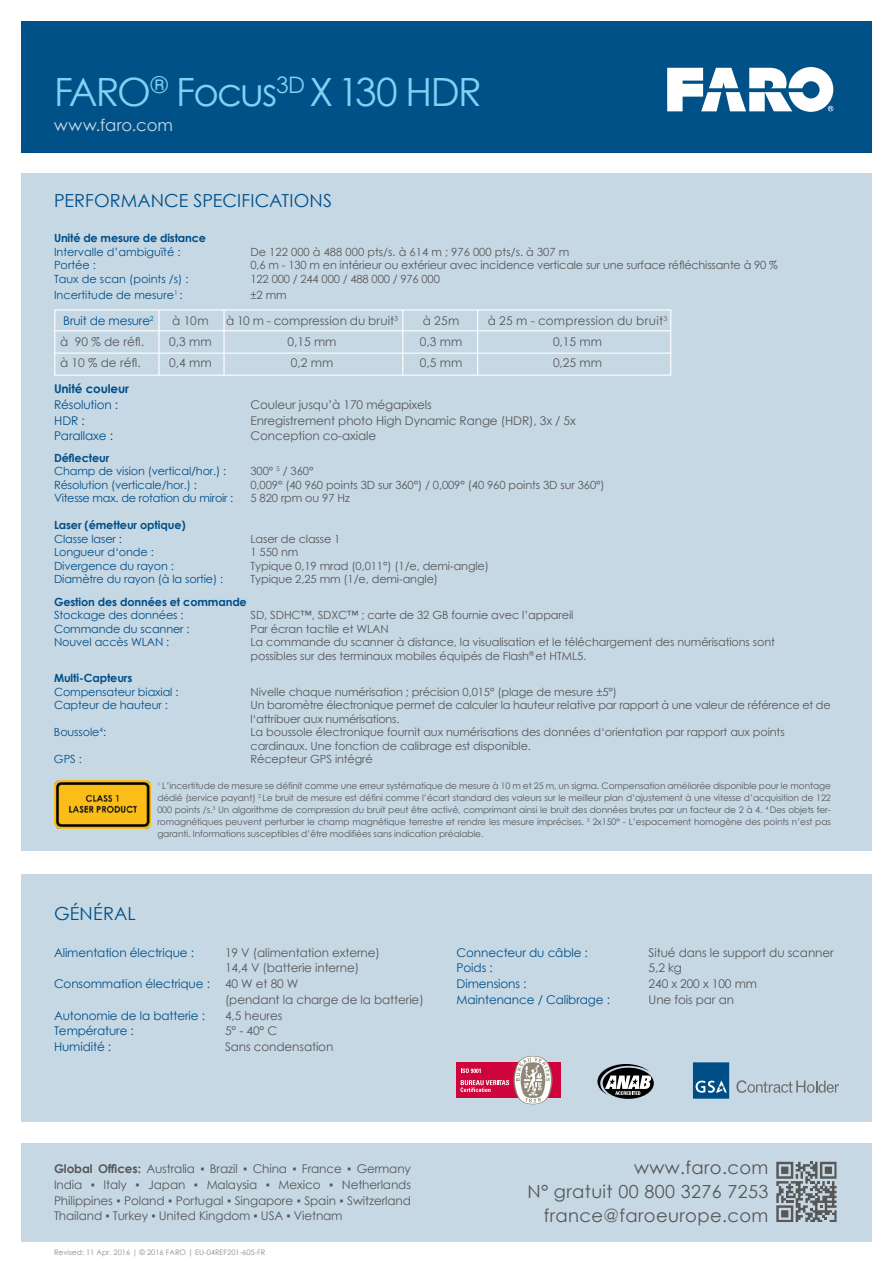
<style>
.page{position:relative;width:893px;height:1263px;background:#fff}
.page>*{position:absolute;margin:0;border:0;box-sizing:border-box;transform-origin:0 0}
.t1{font:39px "Century Gothic";letter-spacing:-.045em;color:#83d0f5}
.t2{font:18px/24px "Century Gothic";letter-spacing:.02em;color:#575756;text-align:right}
.t3{font:18px "Century Gothic";letter-spacing:.005em;color:#004f88}
.t4{font:16.5px "Century Gothic";letter-spacing:.01em;color:#c7d8e5}
.t5{font:12px/15.8px "Century Gothic";letter-spacing:-.01em;color:#575756;text-align:justify}
.t6{font:12px "Century Gothic";letter-spacing:-.01em;color:#004f88}
.t7{font:12px "Century Gothic";letter-spacing:.025em;color:#575756}
.t8{font:700 12px "Century Gothic";letter-spacing:-.01em;color:#004f88}
.t9{font:11.25px/13.5px "Century Gothic";letter-spacing:-.01em;color:#575756}
.t10{font:11.25px "Century Gothic";letter-spacing:-.01em;color:#004f88}
.t11{font:700 11.25px "Century Gothic";letter-spacing:-.01em;color:#004f88}
.t12{font:9px/12px "Century Gothic";letter-spacing:-.01em;color:#575756;text-align:justify}
.t13{font:7.5px "Century Gothic";color:#8d8a8b}
.s1{color:#575756}
.s2{font-weight:700}
</style>
<div class="page">
<div style="left:21px;top:21px;width:851px;height:132px;background:#005187"></div>
<svg style="left:667px;top:67px;width:166px;height:45px"></svg>
<div style="left:21px;top:1143px;width:851px;height:99px;background:#c7d8e5"></div>
<div style="left:21px;top:173px;width:851px;height:677px;background:#c7d8e5"></div>
<div style="left:21px;top:874px;width:851px;height:248px;background:#c7d8e5"></div>
<div style="left:457px;top:1062px;width:104px;height:36px;background:#d0043c"></div>
<svg style="left:461px;top:1056px;width:91px;height:48px"></svg>
<svg style="left:603px;top:1068px;width:51px;height:31px"></svg>
<svg style="left:597px;top:1064px;width:54px;height:31px"></svg>
<svg style="left:693px;top:1062px;width:36px;height:37px"></svg>
<svg style="left:736px;top:1080px;width:103px;height:13px"></svg>
<img style="left:54px;top:780px;width:96px;height:48px">
<div style="left:54px;top:309px;width:617px;height:67px;border:1px solid #fff"></div>
<hr style="left:158px;top:310px;width:2px;height:65px;background:#fff">
<hr style="left:477px;top:310px;width:1px;height:66px;background:#fff">
<hr style="left:402px;top:310px;width:1px;height:66px;background:#fff">
<hr style="left:223px;top:310px;width:2px;height:66px;background:#fff">
<hr style="left:54px;top:330px;width:617px;height:1px;background:#fff">
<hr style="left:54px;top:353px;width:617px;height:1px;background:#fff">
<svg style="left:776px;top:1162px;width:60px;height:60px"></svg>
<h1 class="t1" style="left:54px;top:64px;width:429px">FARO<sup>®</sup> Focus<sup>3D</sup> X 130 HDR</h1>
<h3 class="t4" style="left:54px;top:114px;width:121px">www.faro.com</h3>
<h2 class="t3" style="left:54px;top:188px;width:280px">PERFORMANCE SPECIFICATIONS</h2>
<p class="t11" style="left:54px;top:230px;width:153px">Unité de mesure de distance</p>
<p class="t10" style="left:54px;top:244px;width:128px">Intervalle d’ambiguïté :</p>
<p class="t9" style="left:251px;top:245px;width:320px">De 122 000 à 488 000 pts/s. à 614 m ; 976 000 pts/s. à 307 m</p>
<p class="t10" style="left:54px;top:258px;width:44px">Portée :</p>
<p class="t9" style="left:251px;top:258px;width:529px">0,6 m - 130 m en intérieur ou extérieur avec incidence verticale sur une surface réfléchissante à 90 %</p>
<p class="t10" style="left:54px;top:271px;width:136px">Taux de scan (points /s) :</p>
<p class="t9" style="left:251px;top:272px;width:191px">122 000 / 244 000 / 488 000 / 976 000</p>
<p class="t10" style="left:54px;top:287px;width:130px">Incertitude de mesure<sup>1</sup> :</p>
<p class="t9" style="left:250px;top:288px;width:38px">±2 mm</p>
<p class="t6" style="left:63px;top:313px;width:92px">Bruit de mesure<sup>2</sup></p>
<p class="t5" style="left:172px;top:313px;width:38px">à 10m</p>
<p class="t5" style="left:226px;top:313px;width:174px">à 10 m - compression du bruit<sup>3</sup></p>
<p class="t5" style="left:423px;top:313px;width:38px">à 25m</p>
<p class="t7" style="left:488px;top:313px;width:181px">à 25 m - compression du bruit<sup>3</sup></p>
<p class="t5" style="left:60px;top:334px;width:85px">à 90 % de réfl.</p>
<p class="t5" style="left:169px;top:334px;width:44px">0,3 mm</p>
<p class="t5" style="left:287px;top:334px;width:51px">0,15 mm</p>
<p class="t5" style="left:420px;top:334px;width:44px">0,3 mm</p>
<p class="t5" style="left:553px;top:334px;width:51px">0,15 mm</p>
<p class="t5" style="left:60px;top:355px;width:82px">à 10 % de réfl.</p>
<p class="t5" style="left:169px;top:355px;width:44px">0,4 mm</p>
<p class="t5" style="left:291px;top:355px;width:44px">0,2 mm</p>
<p class="t5" style="left:420px;top:355px;width:44px">0,5 mm</p>
<p class="t5" style="left:553px;top:355px;width:51px">0,25 mm</p>
<p class="t8" style="left:54px;top:380px;width:77px">Unité couleur</p>
<p class="t6" style="left:54px;top:396px;width:66px">Résolution :</p>
<p class="t5" style="left:251px;top:397px;width:183px">Couleur jusqu’à 170 mégapixels</p>
<p class="t6" style="left:54px;top:412px;width:32px">HDR :</p>
<p class="t5" style="left:251px;top:412px;width:327px">Enregistrement photo High Dynamic Range (HDR), 3x / 5x</p>
<p class="t6" style="left:54px;top:428px;width:61px">Parallaxe :</p>
<p class="t5" style="left:251px;top:428px;width:127px">Conception co-axiale</p>
<p class="t11" style="left:54px;top:449px;width:57px">Déflecteur</p>
<p class="t10" style="left:54px;top:463px;width:174px">Champ de vision (vertical/hor.) :</p>
<p class="t9" style="left:251px;top:464px;width:64px">300° <sup>5</sup> / 360°</p>
<p class="t10" style="left:54px;top:477px;width:144px">Résolution (verticale/hor.) :</p>
<p class="t9" style="left:251px;top:477px;width:356px">0,009° (40 960 points 3D sur 360°) / 0,009° (40 960 points 3D sur 360°)</p>
<p class="t10" style="left:54px;top:490px;width:181px">Vitesse max. de rotation du miroir :</p>
<p class="t9" style="left:251px;top:491px;width:101px">5 820 rpm ou 97 Hz</p>
<p class="t11" style="left:54px;top:516px;width:133px">Laser (émetteur optique)</p>
<p class="t10" style="left:54px;top:531px;width:70px">Classe laser :</p>
<p class="t9" style="left:251px;top:531px;width:91px">Laser de classe 1</p>
<p class="t10" style="left:54px;top:544px;width:101px">Longueur d‘onde :</p>
<p class="t9" style="left:251px;top:545px;width:49px">1 550 nm</p>
<p class="t10" style="left:54px;top:558px;width:121px">Divergence du rayon :</p>
<p class="t9" style="left:251px;top:558px;width:240px">Typique 0,19 mrad (0,011°) (1/e, demi-angle)</p>
<p class="t10" style="left:54px;top:571px;width:171px">Diamètre du rayon (à la sortie) :</p>
<p class="t9" style="left:251px;top:572px;width:189px">Typique 2,25 mm (1/e, demi-angle)</p>
<p class="t11" style="left:54px;top:593px;width:194px">Gestion des données et commande</p>
<p class="t10" style="left:54px;top:607px;width:131px">Stockage des données :</p>
<p class="t9" style="left:251px;top:608px;width:324px">SD, SDHC™, SDXC™ ; carte de 32 GB fournie avec l’appareil</p>
<p class="t10" style="left:54px;top:621px;width:137px">Commande du scanner :</p>
<p class="t9" style="left:251px;top:621px;width:140px">Par écran tactile et WLAN</p>
<p class="t10" style="left:54px;top:634px;width:117px">Nouvel accès WLAN :</p>
<p class="t9" style="left:251px;top:635px;width:526px">La commande du scanner à distance, la visualisation et le téléchargement des numérisations sont possibles sur des terminaux mobiles équipés de Flash<sup>®</sup> et HTML5.</p>
<p class="t11" style="left:54px;top:669px;width:80px">Multi-Capteurs</p>
<p class="t10" style="left:54px;top:684px;width:126px">Compensateur biaxial :</p>
<p class="t9" style="left:251px;top:684px;width:368px">Nivelle chaque numérisation ; précision 0,015° (plage de mesure ±5°)</p>
<p class="t10" style="left:54px;top:697px;width:115px">Capteur de hauteur :</p>
<p class="t9" style="left:250px;top:698px;width:582px">Un baromètre électronique permet de calculer la hauteur relative par rapport à une valeur de référence et de l‘attribuer aux numérisations.</p>
<p class="t10" style="left:54px;top:724px;width:54px">Boussole<sup>4</sup>:</p>
<p class="t9" style="left:250px;top:725px;width:536px">La boussole électronique fournit aux numérisations des données d‘orientation par rapport aux points cardinaux. Une fonction de calibrage est disponible.</p>
<p class="t10" style="left:54px;top:751px;width:29px">GPS :</p>
<p class="t9" style="left:250px;top:752px;width:124px">Récepteur GPS intégré</p>
<p class="t12" style="left:157px;top:780px;width:675px"><sup>1</sup> L’incertitude de mesure se définit comme une erreur systématique de mesure à 10 m et 25 m, un sigma. Compensation améliorée disponible pour le montage dédié (service payant) <sup>2</sup> Le bruit de mesure est défini comme l’écart standard des valeurs sur le meilleur plan d’ajustement à une vitesse d’acquisition de 122<br>000 points /s.<sup>3</sup> Un algorithme de compression du bruit peut être activé, comprimant ainsi le bruit des données brutes par un facteur de 2 à 4. <sup>4</sup> Des objets fer&shy;romagnétiques peuvent perturber le champ magnétique terrestre et rendre les mesure imprécises. <sup>5</sup> 2x150° - L’espacement homogène des points n’est pas garanti. Informations susceptibles d’être modifiées sans indication préalable.</p>
<h2 class="t3" style="left:54px;top:901px;width:83px">GÉNÉRAL</h2>
<p class="t6" style="left:54px;top:944px;width:142px">Alimentation électrique :</p>
<p class="t5" style="left:225px;top:944px;width:156px">19 V (alimentation externe)</p>
<p class="t5" style="left:225px;top:960px;width:136px">14,4 V (batterie interne)</p>
<p class="t6" style="left:54px;top:975px;width:246px">Consommation électrique : <span class="s1">40 W et 80 W</span></p>
<p class="t5" style="left:225px;top:991px;width:200px">(pendant la charge de la batterie)</p>
<p class="t6" style="left:54px;top:1007px;width:153px">Autonomie de la batterie :</p>
<p class="t5" style="left:225px;top:1007px;width:59px">4,5 heures</p>
<p class="t6" style="left:54px;top:1022px;width:81px">Température :</p>
<p class="t5" style="left:225px;top:1023px;width:54px">5° - 40° C</p>
<p class="t6" style="left:54px;top:1038px;width:59px">Humidité :</p>
<p class="t5" style="left:225px;top:1039px;width:110px">Sans condensation</p>
<p class="t6" style="left:457px;top:944px;width:133px">Connecteur du câble :</p>
<p class="t5" style="left:649px;top:944px;width:187px">Situé dans le support du scanner</p>
<p class="t6" style="left:457px;top:960px;width:38px">Poids :</p>
<p class="t5" style="left:649px;top:960px;width:35px">5,2 kg</p>
<p class="t6" style="left:457px;top:975px;width:71px">Dimensions :</p>
<p class="t5" style="left:649px;top:976px;width:110px">240 x 200 x 100 mm</p>
<p class="t6" style="left:457px;top:991px;width:155px">Maintenance / Calibrage :</p>
<p class="t5" style="left:649px;top:991px;width:87px">Une fois par an</p>
<p class="t5" style="left:54px;top:1161px;width:358px"><span class="s2">Global Offices:</span> Australia ▪ Brazil ▪ China ▪ France ▪ Germany India ▪ Italy ▪ Japan ▪ Malaysia ▪ Mexico ▪ Netherlands Philippines ▪ Poland ▪ Portugal ▪ Singapore ▪ Spain ▪ Switzerland Thailand ▪ Turkey ▪ United Kingdom ▪ USA ▪ Vietnam</p>
<p class="t13" style="left:54px;top:1247px;width:213px">Revised: 11 Apr. 2016 | © 2016 FARO | EU-04REF201-605-FR</p>
<h2 class="t2" style="left:527px;top:1155px;width:243px">www.faro.com<br>N° gratuit 00 800 3276 7253 france@faroeurope.com</h2>
</div>
